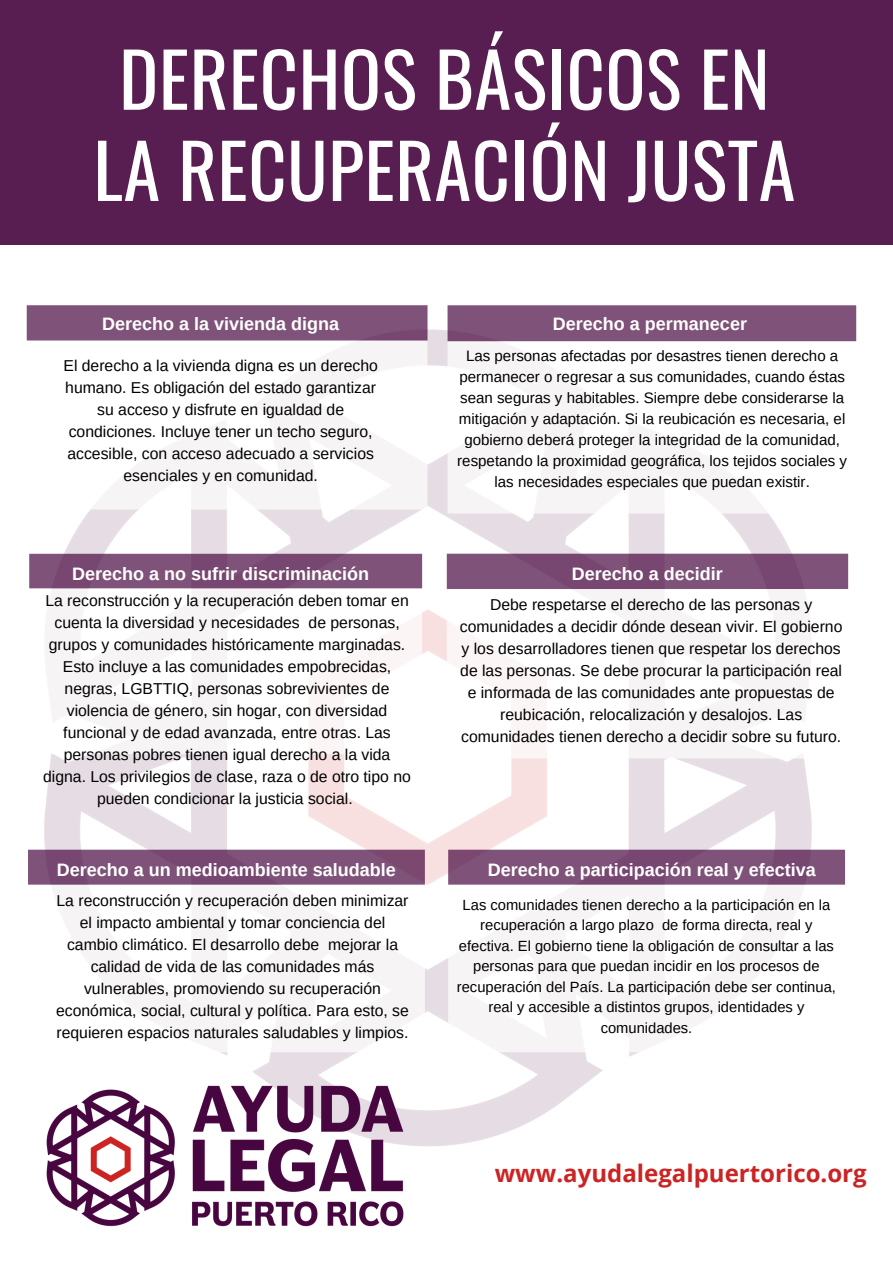
<style>
.page{position:relative;width:893px;height:1263px;background:#fff}
.page>*{position:absolute;margin:0;border:0;box-sizing:border-box;transform-origin:0 0}
.t1{font:74.32px/91.2px "Oswald";letter-spacing:.01em;color:#fff;text-align:center}
.t2{font:700 24px "Open Sans";color:#cc2323}
.t3{font:700 18px "Arimo";color:#fff}
.t4{font:15.75px/22px "Arimo";color:#000;text-align:center}
.t5{font:15.08px/21px "Arimo";color:#000;text-align:center}
.t6{font:14.7px/20.5px "Arimo";color:#000;text-align:center}
</style>
<div class="page">
<div style="left:0;top:0;width:893px;height:245px;background:#581d51"></div>
<img style="left:26px;top:305px;width:831px;height:841px">
<svg style="left:27px;top:340px;width:400px;height:169px"></svg>
<div style="left:27px;top:305px;width:400px;height:35px;background:#7f5279"></div>
<svg style="left:447px;top:341px;width:409px;height:172px"></svg>
<div style="left:447px;top:305px;width:409px;height:36px;background:#7f5279"></div>
<svg style="left:447px;top:589px;width:401px;height:169px"></svg>
<svg style="left:447px;top:554px;width:401px;height:35px;background:#7c4e76"></svg>
<svg style="left:28px;top:885px;width:397px;height:55px"></svg>
<svg style="left:28px;top:850px;width:397px;height:35px;background:#7d4f77"></svg>
<svg style="left:29px;top:588px;width:393px;height:166px"></svg>
<svg style="left:29px;top:554px;width:393px;height:34px;background:#7c4e76"></svg>
<svg style="left:448px;top:885px;width:397px;height:167px"></svg>
<svg style="left:448px;top:850px;width:397px;height:35px;background:#7d5077"></svg>
<img style="left:26px;top:940px;width:414px;height:287px">
<h1 class="t1" style="left:93px;top:31px;width:703px">DERECHOS BÁSICOS EN<br>LA RECUPERACIÓN JUSTA</h1>
<p class="t3" style="left:102px;top:314px;width:238px">Derecho a la vivienda digna</p>
<p class="t3" style="left:553px;top:314px;width:196px">Derecho a permanecer</p>
<p class="t4" style="left:63px;top:355px;width:316px">El derecho a la vivienda digna es un derecho humano. Es obligación del estado garantizar su acceso y disfrute en igualdad de condiciones. Incluye tener un techo seguro, accesible, con acceso adecuado a servicios esenciales y en comunidad.</p>
<p class="t5" style="left:457px;top:346px;width:391px">Las personas afectadas por desastres tienen derecho a permanecer o regresar a sus comunidades, cuando éstas sean seguras y habitables. Siempre debe considerarse la mitigación y adaptación. Si la reubicación es necesaria, el gobierno deberá proteger la integridad de la comunidad, respetando la proximidad geográfica, los tejidos sociales y las necesidades especiales que puedan existir.</p>
<p class="t3" style="left:72px;top:563px;width:298px">Derecho a no sufrir discriminación</p>
<p class="t4" style="left:43px;top:590px;width:369px">La reconstrucción y la recuperación deben tomar en cuenta la diversidad y necesidades de personas, grupos y comunidades históricamente marginadas.<br>Esto incluye a las comunidades empobrecidas, negras, LGBTTIQ, personas sobrevivientes de violencia de género, sin hogar, con diversidad funcional y de edad avanzada, entre otras. Las personas pobres tienen igual derecho a la vida digna. Los privilegios de clase, raza o de otro tipo no pueden condicionar la justicia social.</p>
<p class="t3" style="left:572px;top:563px;width:152px">Derecho a decidir</p>
<p class="t4" style="left:460px;top:594px;width:384px">Debe respetarse el derecho de las personas y comunidades a decidir dónde desean vivir. El gobierno y los desarrolladores tienen que respetar los derechos de las personas. Se debe procurar la participación real e informada de las comunidades ante propuestas de reubicación, relocalización y desalojos. Las comunidades tienen derecho a decidir sobre su futuro.</p>
<p class="t3" style="left:57px;top:859px;width:340px">Derecho a un medioambiente saludable</p>
<p class="t3" style="left:488px;top:859px;width:329px">Derecho a participación real y efectiva</p>
<p class="t6" style="left:457px;top:894px;width:380px">Las comunidades tienen derecho a la participación en la recuperación a largo plazo de forma directa, real y efectiva. El gobierno tiene la obligación de consultar a las personas para que puedan incidir en los procesos de recuperación del País. La participación debe ser continua, real y accesible a distintos grupos, identidades y comunidades.</p>
<p class="t4" style="left:56px;top:889px;width:354px">La reconstrucción y recuperación deben minimizar el impacto ambiental y tomar conciencia del cambio climático. El desarrollo debe mejorar la calidad de vida de las comunidades más vulnerables, promoviendo su recuperación económica, social, cultural y política. Para esto, se requieren espacios naturales saludables y limpios.</p>
<h2 class="t2" style="left:495px;top:1156px;width:373px">www.ayudalegalpuertorico.org</h2>
</div>
